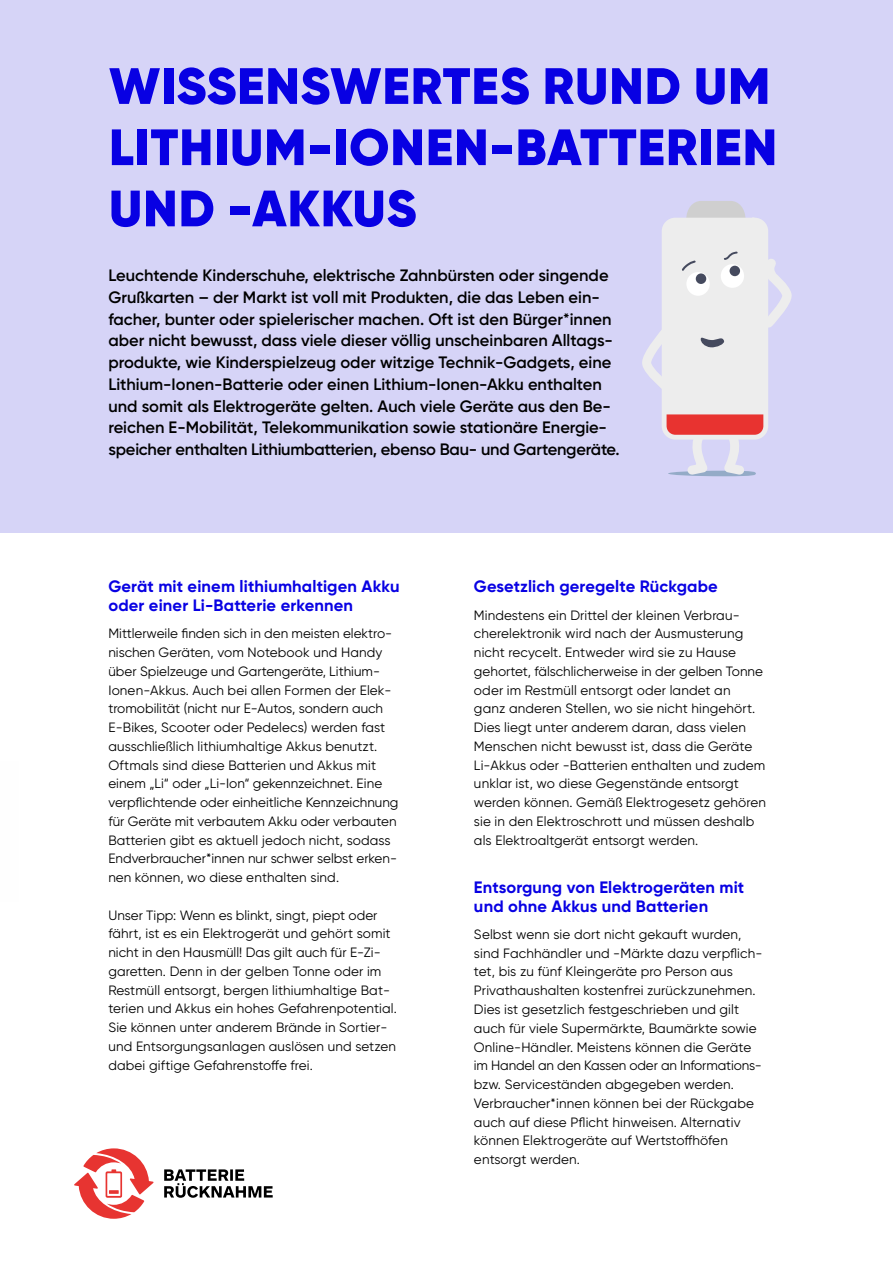
<style>
.page{position:relative;width:893px;height:1263px;background:#fff}
.page>*{position:absolute;margin:0;border:0;box-sizing:border-box;transform-origin:0 0}
.t1{font:900 51px/61.2px "Gilroy";letter-spacing:.02em;color:#0800e3}
.t2{font:600 16.5px/21.8px "Gilroy";color:#000}
.t3{font:700 16.5px/18.8px "Gilroy";letter-spacing:.01em;color:#0800e3}
.t4{font:13.5px/18.8px "Gilroy";letter-spacing:.01em;color:#000}
</style>
<div class="page">
<svg style="left:74px;top:1148px;width:80px;height:71px"></svg>
<svg style="left:164px;top:1169px;width:109px;height:29px"></svg>
<div style="left:0;top:0;width:893px;height:532px;background:#d6d4f7"></div>
<svg style="left:642px;top:201px;width:150px;height:275px"></svg>
<h1 class="t1" style="left:109px;top:55px;width:670px">WISSENSWERTES RUND UM<br>LITHIUM-IONEN-BATTERIEN<br>UND -AKKUS</h1>
<p class="t2" style="left:108px;top:264px;width:513px">Leuchtende Kinderschuhe, elektrische Zahnbürsten oder singende Grußkarten – der Markt ist voll mit Produkten, die das Leben ein&shy;facher, bunter oder spielerischer machen. Oft ist den Bürger*innen aber nicht bewusst, dass viele dieser völlig unscheinbaren Alltags&shy;produkte, wie Kinderspielzeug oder witzige Technik-Gadgets, eine Lithium-Ionen-Batterie oder einen Lithium-Ionen-Akku enthalten und somit als Elektrogeräte gelten. Auch viele Geräte aus den Be&shy;reichen E-Mobilität, Telekommunikation sowie stationäre Energie&shy;speicher enthalten Lithiumbatterien, ebenso Bau- und Gartengeräte.</p>
<p class="t3" style="left:108px;top:577px;width:293px">Gerät mit einem lithiumhaltigen Akku oder einer Li-Batterie erkennen</p>
<p class="t4" style="left:108px;top:624px;width:292px">Mittlerweile finden sich in den meisten elektro&shy;nischen Geräten, vom Notebook und Handy über Spielzeuge und Gartengeräte, Lithium-Ionen-Akkus. Auch bei allen Formen der Elek&shy;tromobilität (nicht nur E-Autos, sondern auch E-Bikes, Scooter oder Pedelecs) werden fast ausschließlich lithiumhaltige Akkus benutzt.<br>Oftmals sind diese Batterien und Akkus mit einem „Li“ oder „Li-Ion“ gekennzeichnet. Eine verpflichtende oder einheitliche Kennzeichnung für Geräte mit verbautem Akku oder verbauten Batterien gibt es aktuell jedoch nicht, sodass Endverbraucher*innen nur schwer selbst erken&shy;nen können, wo diese enthalten sind.</p>
<p class="t4" style="left:108px;top:905px;width:290px">Unser Tipp: Wenn es blinkt, singt, piept oder fährt, ist es ein Elektrogerät und gehört somit nicht in den Hausmüll! Das gilt auch für E-Zi&shy;garetten. Denn in der gelben Tonne oder im Restmüll entsorgt, bergen lithiumhaltige Bat&shy;terien und Akkus ein hohes Gefahrenpotential.<br>Sie können unter anderem Brände in Sortier&shy;und Entsorgungsanlagen auslösen und setzen dabei giftige Gefahrenstoffe frei.</p>
<p class="t3" style="left:474px;top:577px;width:245px">Gesetzlich geregelte Rückgabe</p>
<p class="t4" style="left:474px;top:605px;width:293px">Mindestens ein Drittel der kleinen Verbrau&shy;cherelektronik wird nach der Ausmusterung nicht recycelt. Entweder wird sie zu Hause gehortet, fälschlicherweise in der gelben Tonne oder im Restmüll entsorgt oder landet an<br>ganz anderen Stellen, wo sie nicht hingehört.<br>Dies liegt unter anderem daran, dass vielen Menschen nicht bewusst ist, dass die Geräte Li-Akkus oder -Batterien enthalten und zudem unklar ist, wo diese Gegenstände entsorgt werden können. Gemäß Elektrogesetz gehören sie in den Elektroschrott und müssen deshalb als Elektroaltgerät entsorgt werden.</p>
<p class="t3" style="left:474px;top:878px;width:272px">Entsorgung von Elektrogeräten mit und ohne Akkus und Batterien</p>
<p class="t4" style="left:474px;top:925px;width:290px">Selbst wenn sie dort nicht gekauft wurden, sind Fachhändler und -Märkte dazu verpflich&shy;tet, bis zu fünf Kleingeräte pro Person aus Privathaushalten kostenfrei zurückzunehmen.<br>Dies ist gesetzlich festgeschrieben und gilt auch für viele Supermärkte, Baumärkte sowie Online-Händler. Meistens können die Geräte im Handel an den Kassen oder an Informations&shy;bzw. Serviceständen abgegeben werden.<br>Verbraucher*innen können bei der Rückgabe auch auf diese Pflicht hinweisen. Alternativ können Elektrogeräte auf Wertstoffhöfen entsorgt werden.</p>
</div>
